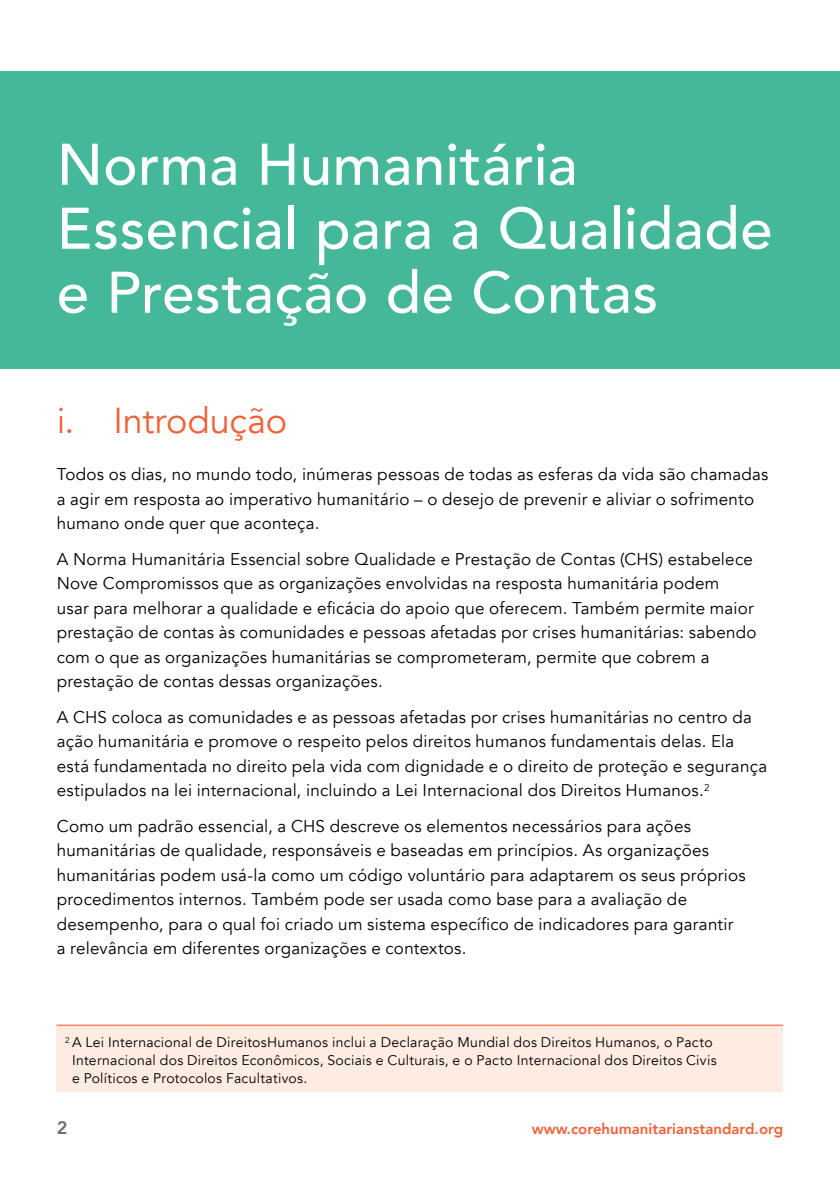
<style>
.page{position:relative;width:840px;height:1191px;background:#fff}
.page>*{position:absolute;margin:0;border:0;box-sizing:border-box;transform-origin:0 0}
.t1{font:500 58px/64px "Avenir";letter-spacing:.005em;color:#fff}
.t2{font:36px "Avenir";letter-spacing:-.005em;color:#f16139}
.t3{font:800 18px "Avenir";color:#6d6e71}
.t4{font:17px/24.4px "Avenir";letter-spacing:.015em;color:#000}
.t5{font:800 15px "Avenir";color:#f16139}
.t6{font:14px/18px "Avenir";letter-spacing:.02em;color:#000}
</style>
<div class="page">
<div style="left:0;top:71px;width:839px;height:298px;background:#44b898"></div>
<div style="left:57px;top:1024px;width:725px;height:67px;background:#feece2"></div>
<hr style="left:57px;top:1024px;width:725px;height:1px;background:#f16139">
<h1 class="t1" style="left:57px;top:129px;width:717px">Norma Humanitária<br>Essencial para a Qualidade e Prestação de Contas</h1>
<h2 class="t2" style="left:57px;top:399px;width:232px">i. Introdução</h2>
<p class="t4" style="left:57px;top:462px;width:712px">Todos os dias, no mundo todo, inúmeras pessoas de todas as esferas da vida são chamadas a agir em resposta ao imperativo humanitário – o desejo de prevenir e aliviar o sofrimento humano onde quer que aconteça.</p>
<p class="t4" style="left:57px;top:547px;width:701px">A Norma Humanitária Essencial sobre Qualidade e Prestação de Contas (CHS) estabelece Nove Compromissos que as organizações envolvidas na resposta humanitária podem<br>usar para melhorar a qualidade e eficácia do apoio que oferecem. Também permite maior prestação de contas às comunidades e pessoas afetadas por crises humanitárias: sabendo com o que as organizações humanitárias se comprometeram, permite que cobrem a prestação de contas dessas organizações.</p>
<p class="t4" style="left:57px;top:705px;width:711px">A CHS coloca as comunidades e as pessoas afetadas por crises humanitárias no centro da ação humanitária e promove o respeito pelos direitos humanos fundamentais delas. Ela está fundamentada no direito pela vida com dignidade e o direito de proteção e segurança estipulados na lei internacional, incluindo a Lei Internacional dos Direitos Humanos.<sup>2</sup></p>
<p class="t4" style="left:57px;top:814px;width:690px">Como um padrão essencial, a CHS descreve os elementos necessários para ações humanitárias de qualidade, responsáveis e baseadas em princípios. As organizações humanitárias podem usá-la como um código voluntário para adaptarem os seus próprios procedimentos internos. Também pode ser usada como base para a avaliação de desempenho, para o qual foi criado um sistema específico de indicadores para garantir a relevância em diferentes organizações e contextos.</p>
<p class="t6" style="left:72px;top:1033px;width:645px;text-indent:-7px"><sup>2</sup> A Lei Internacional de DireitosHumanos inclui a Declaração Mundial dos Direitos Humanos, o Pacto<br>Internacional dos Direitos Econômicos, Sociais e Culturais, e o Pacto Internacional dos Direitos Civis e Políticos e Protocolos Facultativos.</p>
<p class="t3" style="left:57px;top:1114px;width:12px">2</p>
<p class="t5" style="left:531px;top:1117px;width:253px">www.corehumanitarianstandard.org</p>
</div>
